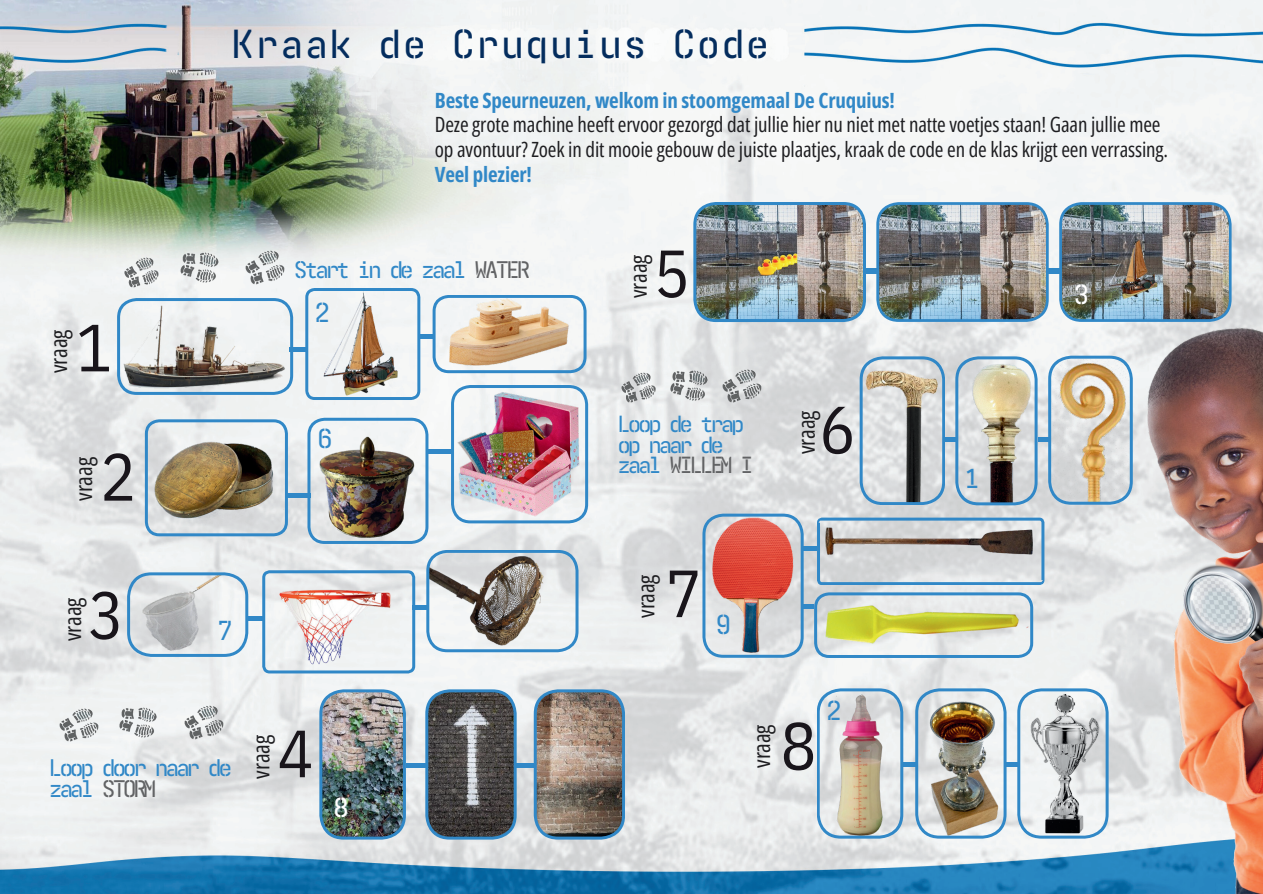
<style>
.page{position:relative;width:1263px;height:894px;background:#fff}
.page>*{position:absolute;margin:0;border:0;box-sizing:border-box;transform-origin:0 0}
.t1{font:66.6px/138.1px "IBM Plex Sans Cond";color:#19151b}
.t2{font:44.25px "Cruquius Regulair";letter-spacing:.025em;color:#042d5e}
.t3{font:30px "Cruquius Regulair";color:#3188c7}
.t4{font:30px "Cruquius Regulair";color:#fff}
.t5{font:26.25px/20.2px "Cruquius Regulair";letter-spacing:-.125em;color:#3188c7}
.t6{font:25.5px/20.2px "Cruquius Regulair";letter-spacing:-.125em;color:#3188c7}
.t7{font:23.55px "Open Sans Condensed";letter-spacing:-.005em;color:#1e1e21}
.t8{font:21px/24.8px "Open Sans Condensed";letter-spacing:-.005em;color:#1e1e21}
.t9{font:700 21px "Open Sans Condensed";letter-spacing:-.005em;color:#3188c7}
.s1{color:#626365}
</style>
<div class="page">
<img style="left:0;top:0;width:1263px;height:893px">
<img style="left:52px;top:701px;width:53px;height:47px">
<img style="left:112px;top:700px;width:52px;height:44px">
<img style="left:177px;top:698px;width:53px;height:48px">
<div style="left:864px;top:268px;width:14px;height:6px;background:#3188c7"></div>
<div style="left:945px;top:436px;width:12px;height:5px;background:#3188c7"></div>
<div style="left:1037px;top:436px;width:12px;height:5px;background:#3188c7"></div>
<div style="left:1047px;top:268px;width:14px;height:6px;background:#3188c7"></div>
<img style="left:693px;top:202px;width:173px;height:120px">
<img style="left:876px;top:202px;width:173px;height:120px">
<div style="left:406px;top:762px;width:28px;height:5px;background:#3188c7"></div>
<div style="left:514px;top:762px;width:22px;height:5px;background:#3188c7"></div>
<div style="left:801px;top:545px;width:16px;height:5px;background:#3188c7"></div>
<div style="left:803px;top:604px;width:11px;height:5px;background:#3188c7"></div>
<div style="left:903px;top:761px;width:13px;height:5px;background:#3188c7"></div>
<div style="left:1005px;top:761px;width:13px;height:5px;background:#3188c7"></div>
<img style="left:1059px;top:202px;width:173px;height:110px">
<svg style="left:702px;top:513px;width:102px;height:144px"></svg>
<img style="left:319px;top:689px;width:87px;height:150px">
<svg style="left:817px;top:688px;width:86px;height:150px"></svg>
<svg style="left:425px;top:689px;width:92px;height:150px"></svg>
<img style="left:915px;top:688px;width:92px;height:150px">
<svg style="left:534px;top:689px;width:91px;height:150px"></svg>
<svg style="left:1017px;top:688px;width:23px;height:150px"></svg>
<svg style="left:814px;top:592px;width:219px;height:66px"></svg>
<img style="left:117px;top:250px;width:48px;height:38px">
<img style="left:174px;top:245px;width:51px;height:43px">
<img style="left:239px;top:244px;width:53px;height:44px">
<img style="left:615px;top:362px;width:153px;height:47px">
<svg style="left:817px;top:517px;width:223px;height:68px"></svg>
<img style="left:117px;top:288px;width:471px;height:385px">
<svg style="left:860px;top:356px;width:85px;height:149px"></svg>
<svg style="left:955px;top:356px;width:83px;height:149px"></svg>
<img style="left:1040px;top:312px;width:223px;height:581px">
<h2 class="t2" style="left:231px;top:14px;width:540px">Kraak de Cruquius Code</h2>
<h1 class="t1" style="left:76px;top:273px;width:37px">1</h1>
<p class="t7" style="left:43px;top:373px;width:45px;rotate:-90deg">vraag</p>
<h1 class="t1" style="left:88px;top:402px;width:50px">2<br>3</h1>
<p class="t7" style="left:68px;top:500px;width:45px;rotate:-90deg">vraag</p>
<p class="t7" style="left:57px;top:641px;width:45px;rotate:-90deg">vraag</p>
<h3 class="t3" style="left:217px;top:610px;width:17px">7</h3>
<p class="t5" style="left:49px;top:755px;width:185px">Loop door naar de zaal <span class="s1">STORM</span></p>
<p class="t9" style="left:435px;top:85px;width:462px">Beste Speurneuzen, welkom in stoomgemaal De Cruquius!</p>
<p class="t8" style="left:435px;top:112px;width:735px">Deze grote machine heeft ervoor gezorgd dat jullie hier nu niet met natte voetjes staan! Gaan jullie mee op avontuur? Zoek in dit mooie gebouw de juiste plaatjes, kraak de code en de klas krijgt een verrassing.</p>
<p class="t9" style="left:435px;top:159px;width:99px">Veel plezier!</p>
<p class="t5" style="left:294px;top:257px;width:238px">Start in de zaal <span class="s1">WATER</span></p>
<h3 class="t3" style="left:315px;top:293px;width:17px">2</h3>
<h3 class="t3" style="left:317px;top:418px;width:17px">6</h3>
<h1 class="t1" style="left:278px;top:678px;width:37px">4</h1>
<p class="t7" style="left:245px;top:778px;width:45px;rotate:-90deg">vraag</p>
<h3 class="t4" style="left:333px;top:787px;width:17px">8</h3>
<h1 class="t1" style="left:654px;top:199px;width:37px">5</h1>
<p class="t7" style="left:622px;top:298px;width:45px;rotate:-90deg">vraag</p>
<p class="t6" style="left:618px;top:412px;width:138px">Loop de trap op naar de zaal <span class="s1">WILLEM I</span></p>
<h1 class="t1" style="left:820px;top:355px;width:37px">6</h1>
<p class="t7" style="left:790px;top:454px;width:45px;rotate:-90deg">vraag</p>
<p class="t7" style="left:630px;top:617px;width:45px;rotate:-90deg">vraag</p>
<h1 class="t1" style="left:666px;top:518px;width:37px">7</h1>
<h3 class="t3" style="left:715px;top:604px;width:17px">9</h3>
<p class="t7" style="left:746px;top:767px;width:45px;rotate:-90deg">vraag</p>
<h1 class="t1" style="left:780px;top:671px;width:37px">8</h1>
<h3 class="t3" style="left:826px;top:690px;width:17px">2</h3>
<h3 class="t3" style="left:964px;top:458px;width:17px">1</h3>
<h3 class="t4" style="left:1074px;top:274px;width:17px">3</h3>
</div>
